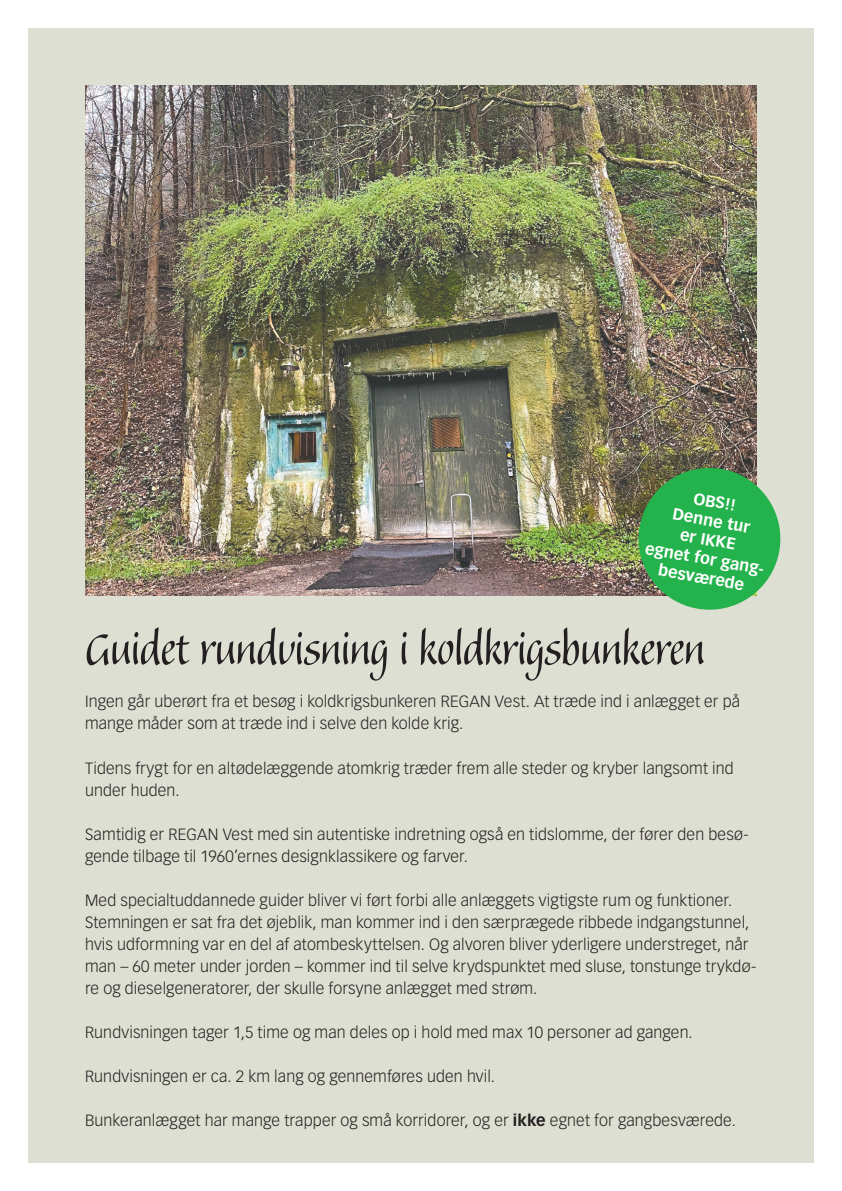
<style>
.page{position:relative;width:842px;height:1191px;background:#fff}
.page>*{position:absolute;margin:0;border:0;box-sizing:border-box;transform-origin:0 0}
.t1{font:58px "Balzano Std";letter-spacing:-.01em;color:#231f20}
.t2{font:300 16px/22px "Vectora LT Pro";letter-spacing:.01em;color:#231f20}
.t3{font:700 16px/19.2px "Vectora LT Pro";color:#fff;text-align:center}
.s1{font-weight:700}
</style>
<div class="page">
<div style="left:28px;top:28px;width:786px;height:1134px;background:#dedfd3"></div>
<img style="left:85px;top:85px;width:672px;height:510px">
<svg style="left:633px;top:462px;width:148px;height:148px;background:#46ac5d"></svg>
<p class="t3" style="left:657px;top:482px;width:121px;rotate:10deg">OBS!!<br>Denne tur<br>er IKKE<br>egnet for gang&shy;besværede</p>
<h1 class="t1" style="left:85px;top:620px;width:621px">Guidet rundvisning i koldkrigsbunkeren</h1>
<p class="t2" style="left:85px;top:691px;width:656px">Ingen går uberørt fra et besøg i koldkrigsbunkeren REGAN Vest. At træde ind i anlægget er på mange måder som at træde ind i selve den kolde krig.</p>
<p class="t2" style="left:85px;top:757px;width:650px">Tidens frygt for en altødelæggende atomkrig træder frem alle steder og kryber langsomt ind under huden.</p>
<p class="t2" style="left:85px;top:823px;width:665px">Samtidig er REGAN Vest med sin autentiske indretning også en tidslomme, der fører den besø&shy;gende tilbage til 1960’ernes designklassikere og farver.</p>
<p class="t2" style="left:85px;top:889px;width:673px">Med specialtuddannede guider bliver vi ført forbi alle anlæggets vigtigste rum og funktioner.<br>Stemningen er sat fra det øjeblik, man kommer ind i den særprægede ribbede indgangstunnel, hvis udformning var en del af atombeskyttelsen. Og alvoren bliver yderligere understreget, når man – 60 meter under jorden – kommer ind til selve krydspunktet med sluse, tonstunge trykdø&shy;re og dieselgeneratorer, der skulle forsyne anlægget med strøm.</p>
<p class="t2" style="left:85px;top:1021px;width:609px">Rundvisningen tager 1,5 time og man deles op i hold med max 10 personer ad gangen.</p>
<p class="t2" style="left:85px;top:1065px;width:412px">Rundvisningen er ca. 2 km lang og gennemføres uden hvil.</p>
<p class="t2" style="left:85px;top:1109px;width:652px">Bunkeranlægget har mange trapper og små korridorer, og er <span class="s1">ikke</span> egnet for gangbesværede.</p>
</div>
